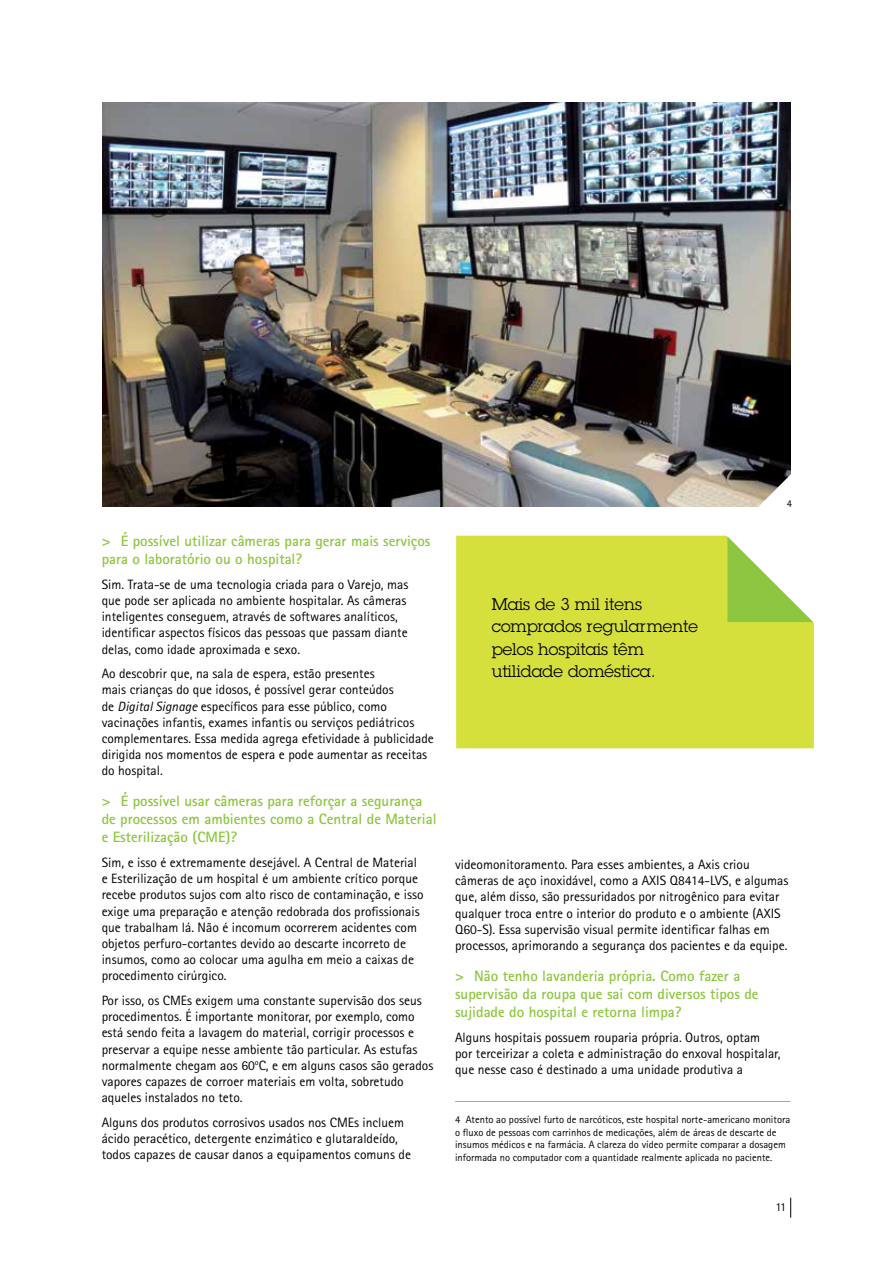
<style>
.page{position:relative;width:893px;height:1263px;background:#fff}
.page>*{position:absolute;margin:0;border:0;box-sizing:border-box;transform-origin:0 0}
.t1{font:16.5px/22.5px "Lubalin Graph ECG";color:#000}
.t2{font:700 15px/18px "Rotis Sans Serif Pro";color:#8dc63f}
.t3{font:13.5px/16.2px "Rotis Sans Serif Pro";color:#000}
.t4{font:12px "Rotis Sans Serif Pro";color:#000}
.t5{font:10.5px/12.6px "Rotis Sans Serif Pro";color:#000}
.s1{font-style:italic}
</style>
<div class="page">
<svg style="left:790px;top:1198px;width:1px;height:20px"></svg>
<img style="left:102px;top:102px;width:689px;height:404px">
<div style="left:456px;top:536px;width:358px;height:212px;background:#d6e03d"></div>
<svg style="left:727px;top:536px;width:86px;height:86px"></svg>
<hr style="left:455px;top:1101px;width:335px;height:1px;background:#8dc63f">
<svg style="left:757px;top:473px;width:34px;height:34px"></svg>
<p class="t2" style="left:102px;top:532px;width:330px">&gt; É possível utilizar câmeras para gerar mais serviços para o laboratório ou o hospital?</p>
<p class="t3" style="left:102px;top:576px;width:308px">Sim. Trata-se de uma tecnologia criada para o Varejo, mas que pode ser aplicada no ambiente hospitalar. As câmeras inteligentes conseguem, através de softwares analíticos, identificar aspectos físicos das pessoas que passam diante delas, como idade aproximada e sexo.</p>
<p class="t3" style="left:102px;top:666px;width:334px">Ao descobrir que, na sala de espera, estão presentes<br>mais crianças do que idosos, é possível gerar conteúdos<br>de <span class="s1">Digital Signage</span> específicos para esse público, como vacinações infantis, exames infantis ou serviços pediátricos complementares. Essa medida agrega efetividade à publicidade dirigida nos momentos de espera e pode aumentar as receitas do hospital.</p>
<p class="t2" style="left:102px;top:792px;width:336px">&gt; É possível usar câmeras para reforçar a segurança de processos em ambientes como a Central de Material e Esterilização (CME)?</p>
<p class="t3" style="left:102px;top:854px;width:323px">Sim, e isso é extremamente desejável. A Central de Material e Esterilização de um hospital é um ambiente crítico porque recebe produtos sujos com alto risco de contaminação, e isso exige uma preparação e atenção redobrada dos profissionais que trabalham lá. Não é incomum ocorrerem acidentes com objetos perfuro-cortantes devido ao descarte incorreto de insumos, como ao colocar uma agulha em meio a caixas de procedimento cirúrgico.</p>
<p class="t3" style="left:102px;top:992px;width:333px">Por isso, os CMEs exigem uma constante supervisão dos seus procedimentos. É importante monitorar, por exemplo, como está sendo feita a lavagem do material, corrigir processos e preservar a equipe nesse ambiente tão particular. As estufas normalmente chegam aos 60<sup>o</sup>C, e em alguns casos são gerados vapores capazes de corroer materiais em volta, sobretudo aqueles instalados no teto.</p>
<p class="t3" style="left:102px;top:1114px;width:311px">Alguns dos produtos corrosivos usados nos CMEs incluem ácido peracético, detergente enzimático e glutaraldeído, todos capazes de causar danos a equipamentos comuns de</p>
<p class="t1" style="left:492px;top:593px;width:208px">Mais de 3 mil itens comprados regularmente pelos hospitais têm utilidade doméstica.</p>
<p class="t5" style="left:787px;top:497px;width:7px">4</p>
<p class="t3" style="left:455px;top:856px;width:335px">videomonitoramento. Para esses ambientes, a Axis criou câmeras de aço inoxidável, como a AXIS Q8414-LVS, e algumas que, além disso, são pressuridados por nitrogênico para evitar qualquer troca entre o interior do produto e o ambiente (AXIS Q60-S). Essa supervisão visual permite identificar falhas em processos, aprimorando a segurança dos pacientes e da equipe.</p>
<p class="t2" style="left:455px;top:967px;width:305px">&gt; Não tenho lavanderia própria. Como fazer a supervisão da roupa que sai com diversos tipos de sujidade do hospital e retorna limpa?</p>
<p class="t3" style="left:455px;top:1029px;width:327px">Alguns hospitais possuem rouparia própria. Outros, optam por terceirizar a coleta e administração do enxoval hospitalar, que nesse caso é destinado a uma unidade produtiva a</p>
<p class="t5" style="left:455px;top:1113px;width:337px">4 Atento ao possível furto de narcóticos, este hospital norte-americano monitora o fluxo de pessoas com carrinhos de medicações, além de áreas de descarte de insumos médicos e na farmácia. A clareza do vídeo permite comparar a dosagem informada no computador com a quantidade realmente aplicada no paciente.</p>
<p class="t4" style="left:775px;top:1200px;width:12px">11</p>
</div>
